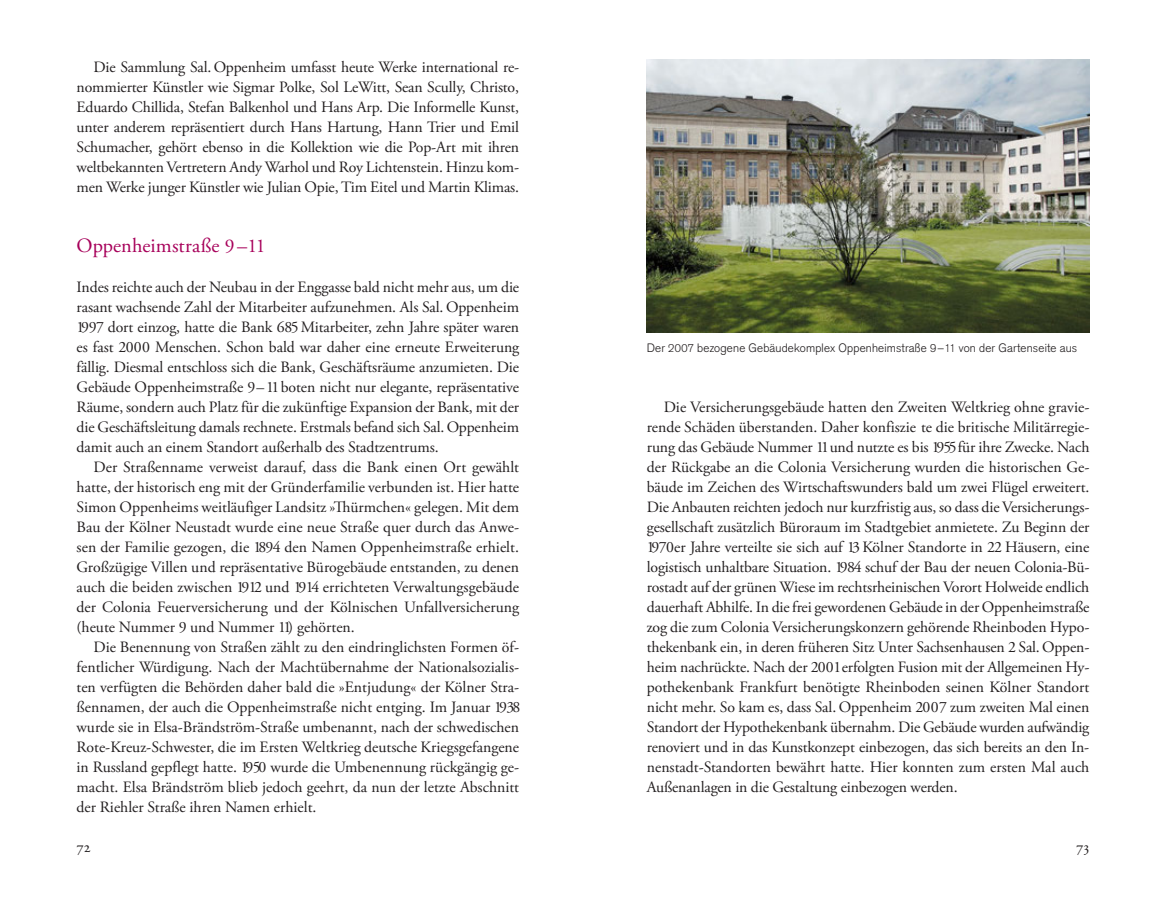
<style>
.page{position:relative;width:1166px;height:915px;background:#fff}
.page>*{position:absolute;margin:0;border:0;box-sizing:border-box;transform-origin:0 0}
.t1{font:20.25px "Adobe Garamond Pro";letter-spacing:.005em;color:#a7005a}
.t2{font:15.75px/20px "Adobe Garamond Pro";letter-spacing:-.005em;color:#231f20;text-align:justify}
.t3{font:15.45px "Adobe Garamond Regular SC";color:#231f20}
.t4{font:300 12px "Akzidenz Grotesk";letter-spacing:.015em;color:#231f20}
.s1{font-size:19.5px}
.s2{font-size:10.95px}
</style>
<div class="page">
<img style="left:646px;top:60px;width:443px;height:272px">
<p class="t2" style="left:77px;top:58px;width:444px;text-indent:17px">Die Sammlung Sal. Oppenheim umfasst heute Werke international re&shy;nommierter Künstler wie Sigmar Polke, Sol LeWitt, Sean Scully, Christo, Eduardo Chillida, Stefan Balkenhol und Hans Arp. Die Informelle Kunst, unter anderem repräsentiert durch Hans Hartung, Hann Trier und Emil Schumacher, gehört ebenso in die Kollektion wie die Pop-Art mit ihren weltbekannten Vertretern Andy Warhol und Roy Lichtenstein. Hinzu kom&shy;men Werke junger Künstler wie Julian Opie, Tim Eitel und Martin Klimas.</p>
<p class="t1" style="left:77px;top:233px;width:190px">Oppenheimstraße <span class="s1">9</span> –<span class="s1">11</span></p>
<p class="t2" style="left:77px;top:277px;width:444px">Indes reichte auch der Neubau in der Enggasse bald nicht mehr aus, um die rasant wachsende Zahl der Mitarbeiter aufzunehmen. Als Sal. Oppenheim 1997 dort einzog, hatte die Bank 685 Mitarbeiter, zehn Jahre später waren es fast 2000 Menschen. Schon bald war daher eine erneute Erweiterung fällig. Diesmal entschloss sich die Bank, Geschäftsräume anzumieten. Die Gebäude Oppenheimstraße 9 – 11 boten nicht nur elegante, repräsentative Räume, sondern auch Platz für die zukünftige Expansion der Bank, mit der die Geschäftsleitung damals rechnete. Erstmals befand sich Sal. Oppenheim damit auch an einem Standort außerhalb des Stadtzentrums.</p>
<p class="t2" style="left:77px;top:457px;width:444px;text-indent:17px">Der Straßenname verweist darauf, dass die Bank einen Ort gewählt hatte, der historisch eng mit der Gründerfamilie verbunden ist. Hier hatte Simon Oppenheims weitläufiger Landsitz »Thürmchen« gelegen. Mit dem Bau der Kölner Neustadt wurde eine neue Straße quer durch das Anwe&shy;sen der Familie gezogen, die 1894 den Namen Oppenheimstraße erhielt.<br>Großzügige Villen und repräsentative Bürogebäude entstanden, zu denen auch die beiden zwischen 1912 und 1914 errichteten Verwaltungsgebäude der Colonia Feuerversicherung und der Kölnischen Unfallversicherung (heute Nummer 9 und Nummer 11) gehörten.</p>
<p class="t2" style="left:77px;top:637px;width:445px;text-indent:17px">Die Benennung von Straßen zählt zu den eindringlichsten Formen öf&shy;fentlicher Würdigung. Nach der Machtübernahme der Nationalsozialis&shy;ten verfügten die Behörden daher bald die »Entjudung« der Kölner Stra&shy;ßennamen, der auch die Oppenheimstraße nicht entging. Im Januar 1938 wurde sie in Elsa-Brändström-Straße umbenannt, nach der schwedischen Rote-Kreuz-Schwester, die im Ersten Weltkrieg deutsche Kriegsgefangene in Russland gepflegt hatte. 1950 wurde die Umbenennung rückgängig ge&shy;macht. Elsa Brändström blieb jedoch geehrt, da nun der letzte Abschnitt der Riehler Straße ihren Namen erhielt.</p>
<p class="t3" style="left:77px;top:838px;width:16px">72</p>
<p class="t4" style="left:646px;top:340px;width:432px">Der <span class="s2">2007</span> bezogene Gebäudekomplex Oppenheimstraße <span class="s2">9</span> – <span class="s2">11</span> von der Gartenseite aus</p>
<p class="t2" style="left:646px;top:397px;width:444px;text-indent:17px">Die Versicherungsgebäude hatten den Zweiten Weltkrieg ohne gravie&shy;rende Schäden überstanden. Daher konfiszie te die britische Militärregie&shy;rung das Gebäude Nummer 11 und nutzte es bis 1955 für ihre Zwecke. Nach der Rückgabe an die Colonia Versicherung wurden die historischen Ge&shy;bäude im Zeichen des Wirtschaftswunders bald um zwei Flügel erweitert.<br>Die Anbauten reichten jedoch nur kurzfristig aus, so dass die Versicherungs&shy;gesellschaft zusätzlich Büroraum im Stadtgebiet anmietete. Zu Beginn der 1970er Jahre verteilte sie sich auf 13 Kölner Standorte in 22 Häusern, eine logistisch unhaltbare Situation. 1984 schuf der Bau der neuen Colonia-Bü&shy;rostadt auf der grünen Wiese im rechtsrheinischen Vorort Holweide endlich dauerhaft Abhilfe. In die frei gewordenen Gebäude in der Oppenheimstraße zog die zum Colonia Versicherungskonzern gehörende Rheinboden Hypo&shy;thekenbank ein, in deren früheren Sitz Unter Sachsenhausen 2 Sal. Oppen&shy;heim nachrückte. Nach der 2001 erfolgten Fusion mit der Allgemeinen Hy&shy;pothekenbank Frankfurt benötigte Rheinboden seinen Kölner Standort nicht mehr. So kam es, dass Sal. Oppenheim 2007 zum zweiten Mal einen Standort der Hypothekenbank übernahm. Die Gebäude wurden aufwändig renoviert und in das Kunstkonzept einbezogen, das sich bereits an den In&shy;nenstadt-Standorten bewährt hatte. Hier konnten zum ersten Mal auch Außenanlagen in die Gestaltung einbezogen werden.</p>
<p class="t3" style="left:1075px;top:838px;width:15px">73</p>
</div>
